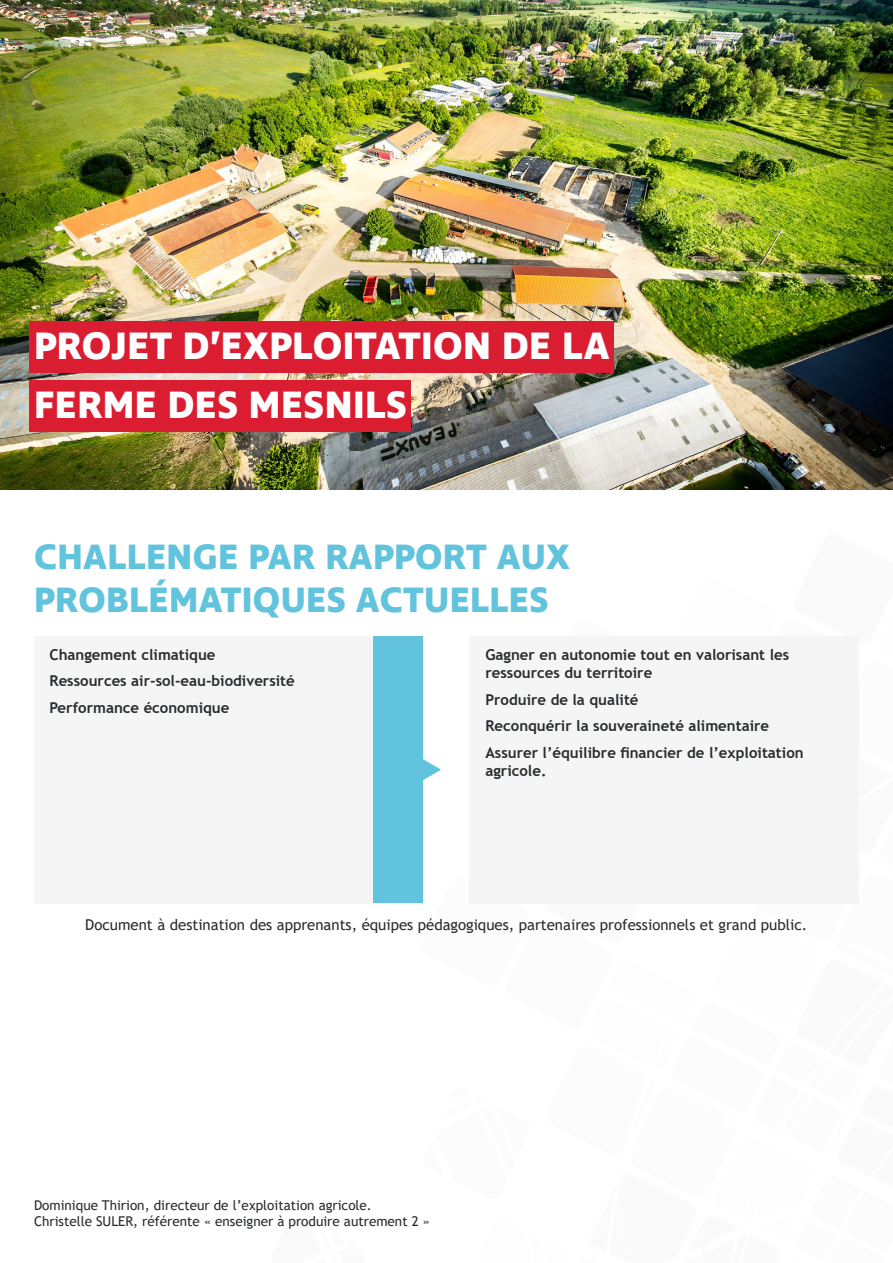
<style>
.page{position:relative;width:893px;height:1263px;background:#fff}
.page>*{position:absolute;margin:0;border:0;box-sizing:border-box;transform-origin:0 0}
.t1{font:700 39px "Ingra";letter-spacing:.01em;color:#fff}
.t2{font:700 36px/43.2px "Ingra";letter-spacing:.01em;color:#62c3dc}
.PUCE_STYLE1{font:700 15px/18px "Trebuchet MS";color:#292c2f}
.t3{font:15px "Trebuchet MS";color:#292c2f}
.t4{font:13.5px "Trebuchet MS";color:#292c2f}
</style>
<div class="page">
<img style="left:0;top:0;width:893px;height:489px">
<div style="left:30px;top:321px;width:584px;height:51px;background:#db1d32"></div>
<div style="left:30px;top:380px;width:381px;height:51px;background:#db1d32"></div>
<div style="left:34px;top:636px;width:389px;height:268px;background:#f5f5f5"></div>
<svg style="left:373px;top:636px;width:68px;height:267px"></svg>
<p class="t1" style="left:34px;top:321px;width:577px">PROJET D’EXPLOITATION DE LA</p>
<p class="t1" style="left:34px;top:380px;width:374px">FERME DES MESNILS</p>
<p class="t2" style="left:34px;top:536px;width:537px">CHALLENGE PAR RAPPORT AUX<br>PROBLÉMATIQUES ACTUELLES</p>
<p class="PUCE_STYLE1" style="left:50px;top:645px;width:168px">Changement climatique</p>
<p class="PUCE_STYLE1" style="left:50px;top:672px;width:247px">Ressources air-sol-eau-biodiversité</p>
<p class="PUCE_STYLE1" style="left:50px;top:698px;width:181px">Performance économique</p>
<p class="PUCE_STYLE1" style="left:485px;top:646px;width:305px">Gagner en autonomie tout en valorisant les ressources du territoire</p>
<p class="PUCE_STYLE1" style="left:485px;top:690px;width:155px">Produire de la qualité</p>
<p class="PUCE_STYLE1" style="left:485px;top:717px;width:285px">Reconquérir la souveraineté alimentaire</p>
<p class="PUCE_STYLE1" style="left:485px;top:743px;width:320px">Assurer l’équilibre financier de l’exploitation agricole.</p>
<p class="t3" style="left:85px;top:915px;width:724px">Document à destination des apprenants, équipes pédagogiques, partenaires professionnels et grand public.</p>
<p class="t4" style="left:34px;top:1196px;width:339px">Dominique Thirion, directeur de l’exploitation agricole.</p>
<p class="t4" style="left:34px;top:1213px;width:397px">Christelle SULER, référente « enseigner à produire autrement 2 »</p>
</div>
